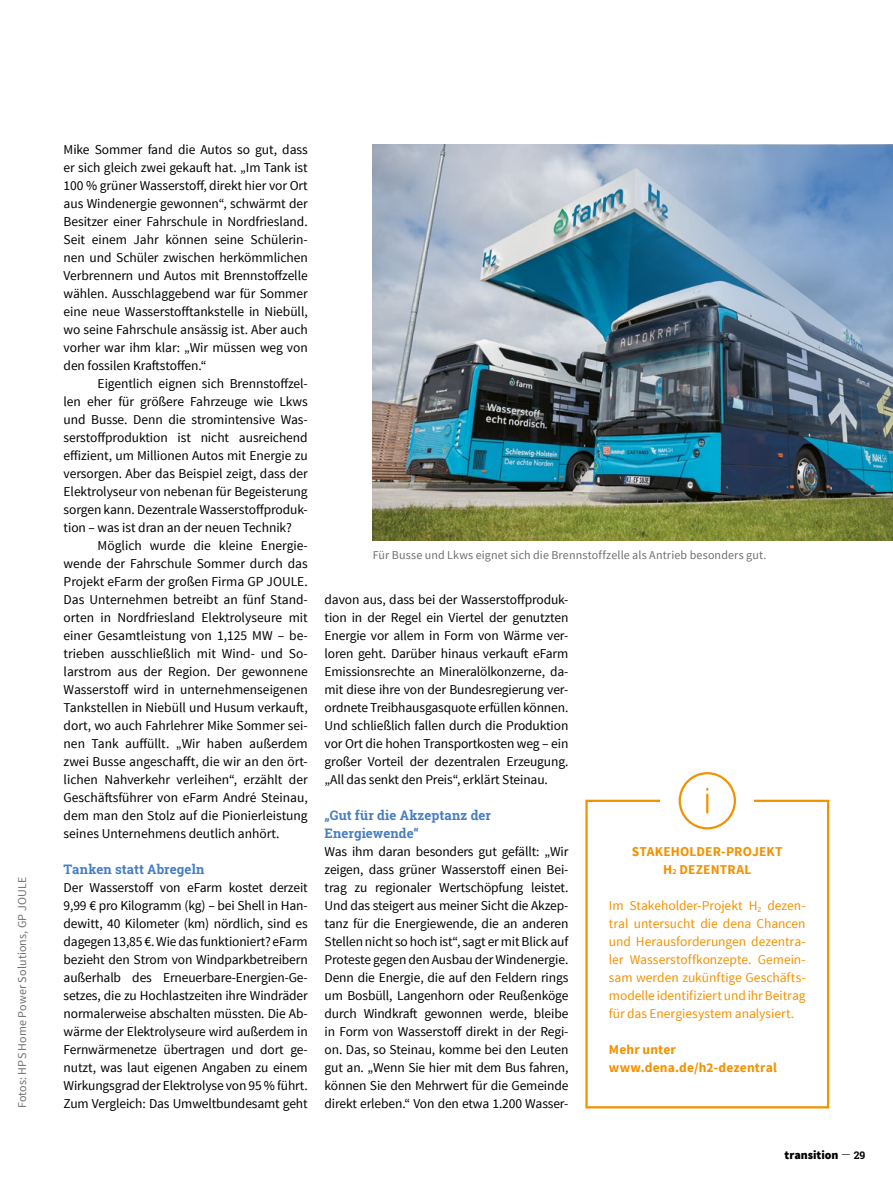
<style>
.page{position:relative;width:893px;height:1191px;background:#fff}
.page>*{position:absolute;margin:0;border:0;box-sizing:border-box;transform-origin:0 0}
.t1{font:13.5px/18px "Source Sans Pro";letter-spacing:-.01em;color:#000;text-align:justify}
.t2{font:13.5px/18px "Source Sans Pro";color:#f39200;text-align:justify}
.t3{font:700 13.5px/18px "Source Sans Pro";letter-spacing:.01em;color:#f39200;text-align:center}
.t4{font:700 13.2px/18px "Roboto Slab";letter-spacing:.005em;color:#477ec0}
.t5{font:12px "Source Sans Pro";letter-spacing:.01em;color:#706f6f}
.t6{font:900 12px "Source Sans Pro";letter-spacing:-.005em;color:#000}
.s1{font-size:7.8px}
.s2{font-family:"Roboto Slab";font-weight:300}
.s3{font-family:"Roboto Slab";font-weight:700;font-size:10.5px}
</style>
<div class="page">
<img style="left:373px;top:145px;width:520px;height:396px">
<img style="left:601px;top:145px;width:292px;height:299px">
<div style="left:585px;top:799px;width:244px;height:309px;border:2px solid #f39200"></div>
<div style="left:660px;top:794px;width:94px;height:15px;background:#fff"></div>
<div style="left:679px;top:772px;width:57px;height:57px;border:2px solid #f39200;border-radius:50%"></div>
<svg style="left:706px;top:789px;width:2px;height:23px"></svg>
<p class="t5" style="left:15px;top:1108px;width:233px;rotate:-90deg">Fotos: HPS Home Power Solutions, GP JOULE</p>
<p class="t1" style="left:64px;top:141px;width:246px">Mike Sommer fand die Autos so gut, dass er sich gleich zwei gekauft hat. „Im Tank ist 100 % grüner Wasserstoff, direkt hier vor Ort aus Windenergie gewonnen“, schwärmt der Besitzer einer Fahrschule in Nordfriesland.<br>Seit einem Jahr können seine Schülerin&shy;nen und Schüler zwischen herkömmlichen Verbrennern und Autos mit Brennstoffzelle wählen. Ausschlaggebend war für Sommer eine neue Wasserstofftankstelle in Niebüll, wo seine Fahrschule ansässig ist. Aber auch vorher war ihm klar: „Wir müssen weg von den fossilen Kraftstoffen.“</p>
<p class="t1" style="left:64px;top:374px;width:246px;text-indent:34px">Eigentlich eignen sich Brennstoffzel&shy;len eher für größere Fahrzeuge wie Lkws und Busse. Denn die stromintensive Was&shy;serstoffproduktion ist nicht ausreichend effizient, um Millionen Autos mit Energie zu versorgen. Aber das Beispiel zeigt, dass der Elektrolyseur von nebenan für Begeisterung sorgen kann. Dezentrale Wasserstoffproduk&shy;tion – was ist dran an der neuen Technik?</p>
<p class="t1" style="left:64px;top:536px;width:246px;text-indent:34px">Möglich wurde die kleine Energie&shy;wende der Fahrschule Sommer durch das Projekt eFarm der großen Firma GP JOULE.<br>Das Unternehmen betreibt an fünf Stand&shy;orten in Nordfriesland Elektrolyseure mit einer Gesamtleistung von 1,125 MW – be&shy;trieben ausschließlich mit Wind- und So&shy;larstrom aus der Region. Der gewonnene Wasserstoff wird in unternehmenseigenen Tankstellen in Niebüll und Husum verkauft, dort, wo auch Fahrlehrer Mike Sommer sei&shy;nen Tank auffüllt. „Wir haben außerdem zwei Busse angeschafft, die wir an den ört&shy;lichen Nahverkehr verleihen“, erzählt der Geschäftsführer von eFarm André Steinau, dem man den Stolz auf die Pionierleistung seines Unternehmens deutlich anhört.</p>
<p class="t4" style="left:64px;top:860px;width:142px">Tanken statt Abregeln</p>
<p class="t1" style="left:64px;top:879px;width:246px">Der Wasserstoff von eFarm kostet derzeit 9,99 € pro Kilogramm (kg) – bei Shell in Han&shy;dewitt, 40 Kilometer (km) nördlich, sind es dagegen 13,85 €. Wie das funktioniert? eFarm bezieht den Strom von Windparkbetreibern außerhalb des Erneuerbare-Energien-Ge&shy;setzes, die zu Hochlastzeiten ihre Windräder normalerweise abschalten müssten. Die Ab&shy;wärme der Elektrolyseure wird außerdem in Fernwärmenetze übertragen und dort ge&shy;nutzt, was laut eigenen Angaben zu einem Wirkungsgrad der Elektrolyse von 95 % führt.<br>Zum Vergleich: Das Umweltbundesamt geht</p>
<p class="t5" style="left:373px;top:547px;width:395px">Für Busse und Lkws eignet sich die Brennstoffzelle als Antrieb besonders gut.</p>
<p class="t1" style="left:325px;top:591px;width:245px">davon aus, dass bei der Wasserstoffproduk&shy;tion in der Regel ein Viertel der genutzten Energie vor allem in Form von Wärme ver&shy;loren geht. Darüber hinaus verkauft eFarm Emissionsrechte an Mineralölkonzerne, da&shy;mit diese ihre von der Bundesregierung ver&shy;ordnete Treibhausgasquote erfüllen können.<br>Und schließlich fallen durch die Produktion vor Ort die hohen Transportkosten weg – ein großer Vorteil der dezentralen Erzeugung. „All das senkt den Preis“, erklärt Steinau.</p>
<p class="t4" style="left:325px;top:806px;width:168px">„Gut für die Akzeptanz der<br>Energiewende“</p>
<p class="t1" style="left:325px;top:843px;width:245px">Was ihm daran besonders gut gefällt: „Wir zeigen, dass grüner Wasserstoff einen Bei&shy;trag zu regionaler Wertschöpfung leistet.<br>Und das steigert aus meiner Sicht die Akzep&shy;tanz für die Energiewende, die an anderen Stellen nicht so hoch ist“, sagt er mit Blick auf Proteste gegen den Ausbau der Windenergie.<br>Denn die Energie, die auf den Feldern rings um Bosbüll, Langenhorn oder Reußenköge durch Windkraft gewonnen werde, bleibe in Form von Wasserstoff direkt in der Regi&shy;on. Das, so Steinau, komme bei den Leuten gut an. „Wenn Sie hier mit dem Bus fahren, können Sie den Mehrwert für die Gemeinde</p>
<p class="t1" style="left:325px;top:1094px;width:245px">direkt erleben.“ Von den etwa 1.200 Wasser-</p>
<p class="t3" style="left:632px;top:843px;width:152px">STAKEHOLDER-PROJEKT<br>H<span class="s1">2</span> DEZENTRAL</p>
<p class="t2" style="left:609px;top:897px;width:198px">Im Stakeholder-Projekt H<sub>2</sub> dezen&shy;tral untersucht die dena Chancen und Herausforderungen dezentra&shy;ler Wasserstoffkonzepte. Gemein&shy;sam werden zukünftige Geschäfts&shy;modelle identifiziert und ihr Beitrag für das Energiesystem analysiert.</p>
<p class="t3" style="left:609px;top:1041px;width:169px;text-align:left">Mehr unter www.dena.de/h2-dezentral</p>
<p class="t6" style="left:785px;top:1147px;width:82px">transition <span class="s2">―</span> <span class="s3">29</span></p>
</div>
